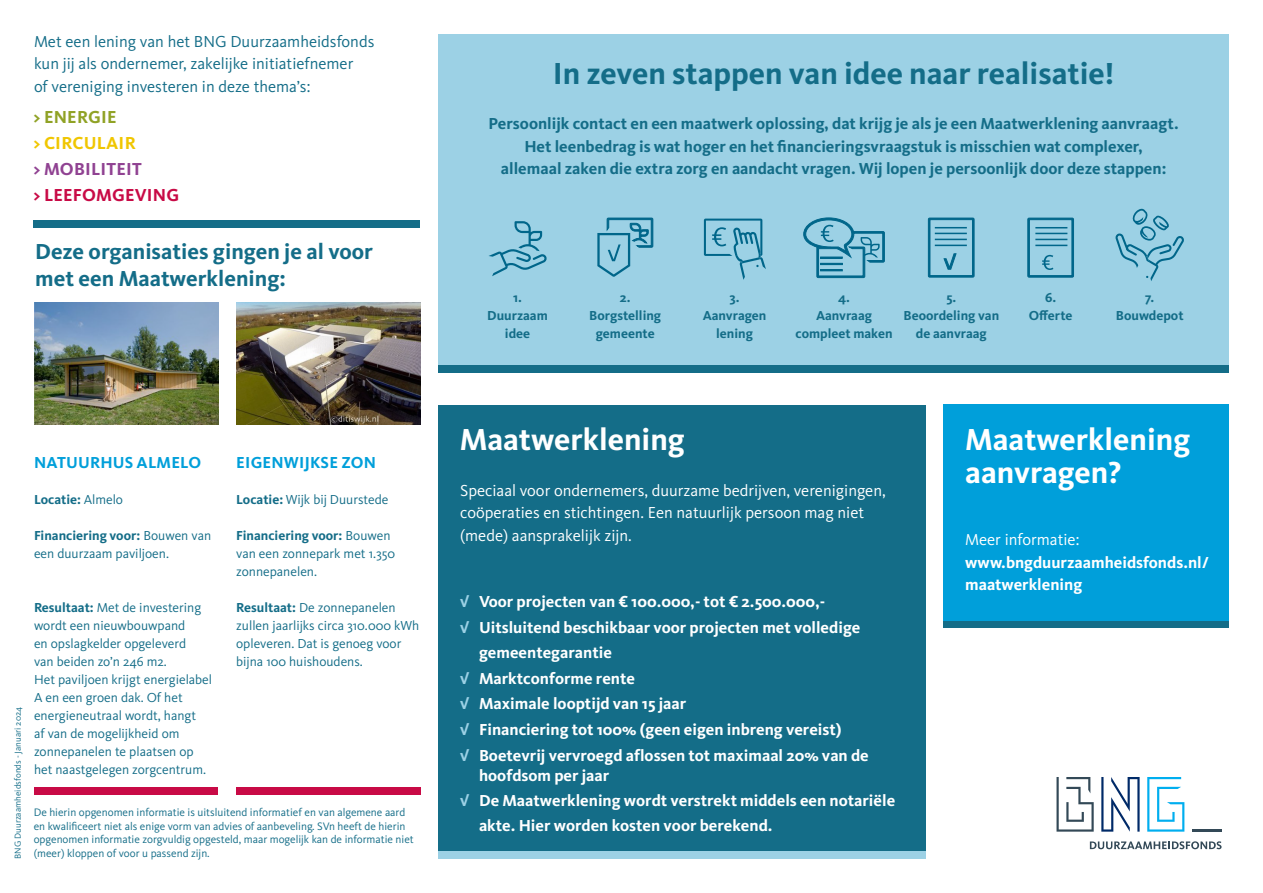
<style>
.page{position:relative;width:1263px;height:893px;background:#fff}
.page>*{position:absolute;margin:0;border:0;box-sizing:border-box;transform-origin:0 0}
.t1{font:700 31.5px/33px "Kievit OT";color:#fff}
.t2{font:700 31.5px "Kievit OT";color:#146d88}
.t3{font:700 22.5px/27px "Kievit OT";color:#146d88}
.t4{font:700 18px "Kievit OT";letter-spacing:.01em;color:#c80a46}
.t5{font:700 18px "Kievit OT";letter-spacing:.01em;color:#904292}
.t6{font:700 18px "Kievit OT";letter-spacing:.01em;color:#f0c600}
.t7{font:700 18px "Kievit OT";letter-spacing:.01em;color:#90a225}
.t8{font:700 16.5px/22.5px "Kievit OT";color:#fff}
.t9{font:700 16.5px/22.5px "Kievit OT";color:#146d88;text-align:center}
.t10{font:16.5px/22.5px "Kievit OT";color:#fff}
.t11{font:16.5px/22.5px "Kievit OT";color:#146d88}
.t12{font:700 16.5px "Kievit OT";letter-spacing:.01em;color:#009fda}
.t13{font:13.5px/18px "Kievit OT";color:#146d88}
.t14{font:700 13.5px/18px "Kievit OT";color:#146d88;text-align:center}
.t15{font:11.25px/13.5px "Kievit OT";color:#146d88}
.t16{font:9px "Kievit OT";color:#146d88}
.s1{font-weight:400}
.s2{font-weight:700}
.s3{color:#9cd1e5}
</style>
<div class="page">
<div style="left:33px;top:221px;width:386px;height:7px;background:#146d88"></div>
<div style="left:34px;top:788px;width:184px;height:7px;background:#c80a46"></div>
<div style="left:236px;top:788px;width:185px;height:7px;background:#c80a46"></div>
<div style="left:438px;top:365px;width:791px;height:7px;background:#146d88"></div>
<div style="left:438px;top:35px;width:791px;height:330px;background:#9cd1e5"></div>
<div style="left:438px;top:405px;width:488px;height:446px;background:#146d88"></div>
<div style="left:438px;top:851px;width:488px;height:8px;background:#9cd1e5"></div>
<div style="left:944px;top:621px;width:285px;height:7px;background:#146d88"></div>
<div style="left:944px;top:405px;width:285px;height:216px;background:#009fda"></div>
<img style="left:34px;top:303px;width:184px;height:122px">
<img style="left:236px;top:303px;width:185px;height:122px">
<svg style="left:597px;top:217px;width:56px;height:60px"></svg>
<svg style="left:928px;top:217px;width:47px;height:61px"></svg>
<hr style="left:935px;top:227px;width:32px;height:1px;background:#00668a">
<hr style="left:935px;top:233px;width:32px;height:1px;background:#00668a">
<hr style="left:935px;top:239px;width:32px;height:1px;background:#00668a">
<hr style="left:935px;top:245px;width:32px;height:1px;background:#00668a">
<svg style="left:489px;top:221px;width:58px;height:55px"></svg>
<svg style="left:1115px;top:209px;width:69px;height:72px"></svg>
<svg style="left:1027px;top:218px;width:47px;height:60px"></svg>
<hr style="left:1035px;top:227px;width:32px;height:1px;background:#00668a">
<hr style="left:1035px;top:233px;width:32px;height:1px;background:#00668a">
<hr style="left:1035px;top:239px;width:32px;height:1px;background:#00668a">
<hr style="left:1035px;top:245px;width:32px;height:1px;background:#00668a">
<svg style="left:704px;top:219px;width:62px;height:61px"></svg>
<svg style="left:803px;top:218px;width:81px;height:60px"></svg>
<hr style="left:1192px;top:829px;width:29px;height:3px;background:#334957">
<svg style="left:1090px;top:841px;width:131px;height:8px"></svg>
<svg style="left:1056px;top:777px;width:38px;height:55px"></svg>
<svg style="left:1101px;top:777px;width:38px;height:55px"></svg>
<svg style="left:1147px;top:777px;width:37px;height:55px"></svg>
<p class="t11" style="left:34px;top:30px;width:342px">Met een lening van het BNG Duurzaamheidsfonds kun jij als ondernemer, zakelijke initiatiefnemer<br>of vereniging investeren in deze thema’s:</p>
<h3 class="t7" style="left:33px;top:106px;width:85px">&gt; ENERGIE</h3>
<h3 class="t6" style="left:33px;top:132px;width:104px">&gt; CIRCULAIR</h3>
<h3 class="t5" style="left:33px;top:159px;width:110px">&gt; MOBILITEIT</h3>
<h3 class="t4" style="left:33px;top:185px;width:147px">&gt; LEEFOMGEVING</h3>
<h2 class="t3" style="left:35px;top:238px;width:339px">Deze organisaties gingen je al voor met een Maatwerklening:</h2>
<p class="t16" style="left:13px;top:859px;width:154px;rotate:-90deg">BNG Duurzaamheidsfonds - Januari 2024</p>
<p class="t12" style="left:34px;top:453px;width:168px">NATUURHUS ALMELO</p>
<p class="t14" style="left:34px;top:491px;width:91px">Locatie: <span class="s1">Almelo</span></p>
<p class="t13" style="left:34px;top:527px;width:179px"><span class="s2">Financiering voor:</span> Bouwen van een duurzaam paviljoen.</p>
<p class="t13" style="left:34px;top:599px;width:180px"><span class="s2">Resultaat:</span> Met de investering wordt een nieuwbouwpand<br>en opslagkelder opgeleverd<br>van beiden zo’n 246 m2.<br>Het paviljoen krijgt energielabel<br>A en een groen dak. Of het energieneutraal wordt, hangt<br>af van de mogelijkheid om zonnepanelen te plaatsen op het naastgelegen zorgcentrum.</p>
<p class="t12" style="left:236px;top:453px;width:141px">EIGENWIJKSE ZON</p>
<p class="t13" style="left:236px;top:491px;width:154px"><span class="s2">Locatie:</span> Wijk bij Duurstede</p>
<p class="t13" style="left:236px;top:527px;width:160px"><span class="s2">Financiering voor:</span> Bouwen van een zonnepark met 1.350 zonnepanelen.</p>
<p class="t13" style="left:236px;top:599px;width:185px"><span class="s2">Resultaat:</span> De zonnepanelen zullen jaarlijks circa 310.000 kWh opleveren. Dat is genoeg voor bijna 100 huishoudens.</p>
<p class="t15" style="left:34px;top:806px;width:382px">De hierin opgenomen informatie is uitsluitend informatief en van algemene aard en kwalificeert niet als enige vorm van advies of aanbeveling. SVn heeft de hierin opgenomen informatie zorgvuldig opgesteld, maar mogelijk kan de informatie niet (meer) kloppen of voor u passend zijn.</p>
<h1 class="t2" style="left:553px;top:55px;width:563px">In zeven stappen van idee naar realisatie!</h1>
<p class="t9" style="left:488px;top:112px;width:692px">Persoonlijk contact en een maatwerk oplossing, dat krijg je als je een Maatwerklening aanvraagt.<br>Het leenbedrag is wat hoger en het financieringsvraagstuk is misschien wat complexer,<br>allemaal zaken die extra zorg en aandacht vragen. Wij lopen je persoonlijk door deze stappen:</p>
<p class="t14" style="left:487px;top:288px;width:62px">1.<br>Duurzaam idee</p>
<p class="t14" style="left:589px;top:288px;width:73px">2.<br>Borgstelling gemeente</p>
<p class="t14" style="left:703px;top:288px;width:65px">3.<br>Aanvragen lening</p>
<p class="t14" style="left:1029px;top:288px;width:45px">6.<br>Offerte</p>
<p class="t14" style="left:1116px;top:288px;width:69px">7.<br>Bouwdepot</p>
<p class="t14" style="left:796px;top:288px;width:98px">4.<br>Aanvraag compleet maken</p>
<p class="t14" style="left:903px;top:288px;width:97px">5.<br>Beoordeling van de aanvraag</p>
<h1 class="t1" style="left:460px;top:423px;width:227px">Maatwerklening</h1>
<p class="t10" style="left:460px;top:479px;width:427px">Speciaal voor ondernemers, duurzame bedrijven, verenigingen, coöperaties en stichtingen. Een natuurlijk persoon mag niet (mede) aansprakelijk zijn.</p>
<p class="t8" style="left:460px;top:591px;width:367px"><span class="s3">√</span> Voor projecten van € 100.000,- tot € 2.500.000,-</p>
<p class="t8" style="left:460px;top:616px;width:402px"><span class="s3">√</span> Uitsluitend beschikbaar voor projecten met volledige</p>
<p class="t8" style="left:479px;top:642px;width:134px">gemeentegarantie</p>
<p class="t8" style="left:460px;top:667px;width:177px"><span class="s3">√</span> Marktconforme rente</p>
<p class="t8" style="left:460px;top:693px;width:228px"><span class="s3">√</span> Maximale looptijd van 15 jaar</p>
<p class="t8" style="left:460px;top:718px;width:383px"><span class="s3">√</span> Financiering tot 100% (geen eigen inbreng vereist)</p>
<p class="t8" style="left:460px;top:744px;width:410px"><span class="s3">√</span> Boetevrij vervroegd aflossen tot maximaal 20% van de</p>
<p class="t8" style="left:479px;top:764px;width:132px">hoofdsom per jaar</p>
<p class="t8" style="left:460px;top:789px;width:437px"><span class="s3">√</span> De Maatwerklening wordt verstrekt middels een notariële</p>
<p class="t8" style="left:479px;top:814px;width:295px">akte. Hier worden kosten voor berekend.</p>
<h1 class="t1" style="left:965px;top:423px;width:227px">Maatwerklening aanvragen?</h1>
<p class="t10" style="left:965px;top:529px;width:116px">Meer informatie:</p>
<p class="t8" style="left:965px;top:551px;width:245px">www.bngduurzaamheidsfonds.nl/ maatwerklening</p>
</div>
